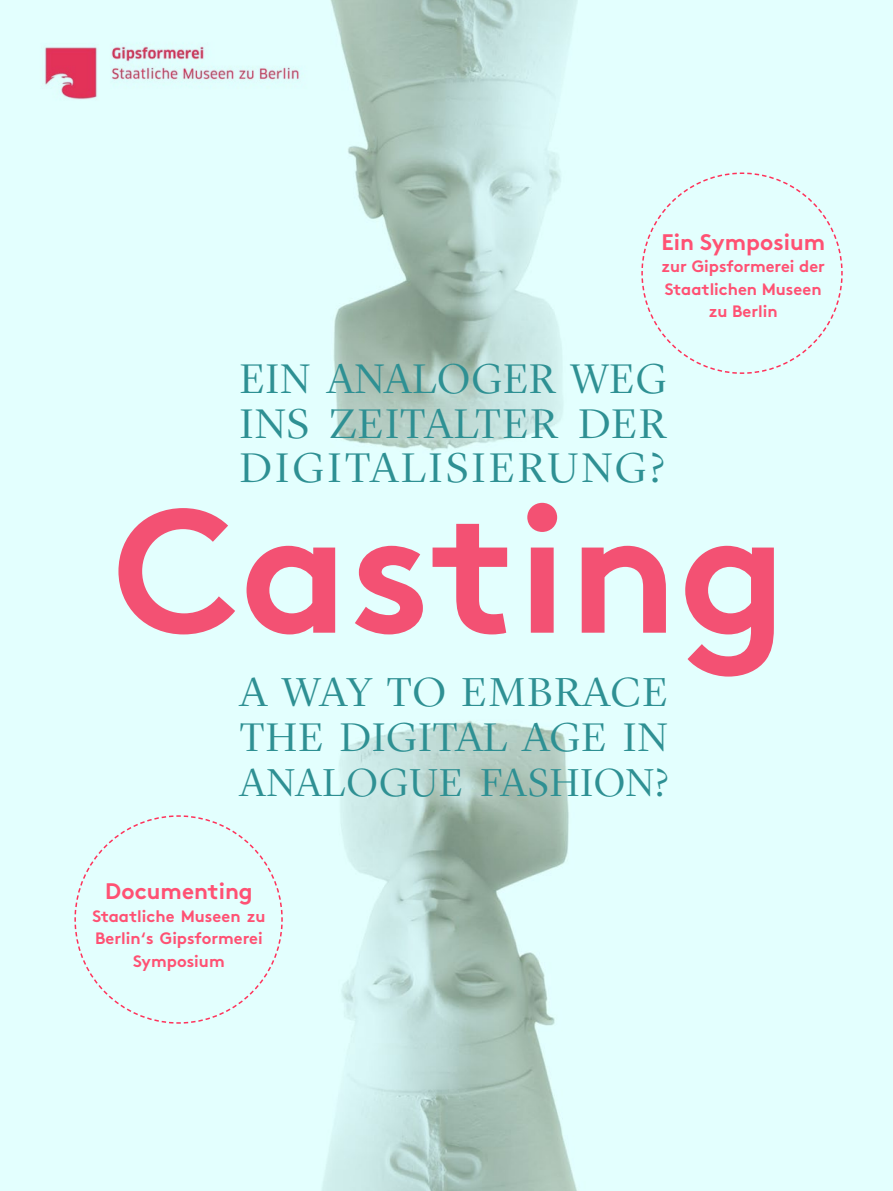
<style>
.page{position:relative;width:893px;height:1191px;background:#fff}
.page>*{position:absolute;margin:0;border:0;box-sizing:border-box;transform-origin:0 0}
.t1{font:700 175.5px "Brown Pro";letter-spacing:.01em;color:#f35173}
.t2{font:300 42.9px/44.7px "Lyon Display";letter-spacing:.03em;color:#2e9093;text-align:justify}
.t3{font:300 42px "Lyon Display";letter-spacing:.03em;color:#2e9093}
.t4{font:300 41.4px "Lyon Display";letter-spacing:.03em;color:#2e9093}
.t5{font:300 40.35px "Lyon Display";letter-spacing:.03em;color:#2e9093}
.t6{font:700 22.5px "Brown Pro";color:#ff5173}
.t7{font:700 16.5px/22.5px "Brown Pro";color:#ff5173;text-align:center}
</style>
<div class="page">
<div style="left:641px;top:172px;width:202px;height:203px;background:#e3fffe"></div>
<div style="left:74px;top:814px;width:210px;height:210px;background:#e3fffe"></div>
<img style="left:30px;top:31px;width:284px;height:83px">
<h3 class="t6" style="left:661px;top:224px;width:165px">Ein Symposium</h3>
<p class="t7" style="left:661px;top:253px;width:165px">zur Gipsformerei der<br>Staatlichen Museen zu Berlin</p>
<h2 class="t2" style="left:240px;top:353px;width:428px">EIN ANALOGER WEG INS ZEITALTER DER DIGITALISIERUNG?</h2>
<h1 class="t1" style="left:113px;top:429px;width:675px">Casting</h1>
<h3 class="t3" style="left:240px;top:662px;width:429px">A WAY TO EMBRACE</h3>
<h3 class="t4" style="left:240px;top:707px;width:429px">THE DIGITAL AGE IN</h3>
<h3 class="t5" style="left:240px;top:753px;width:430px">ANALOGUE FASHION?</h3>
<h3 class="t6" style="left:105px;top:873px;width:149px">Documenting</h3>
<p class="t7" style="left:92px;top:903px;width:175px">Staatliche Museen zu<br>Berlin‘s Gipsformerei<br>Symposium</p>
</div>
